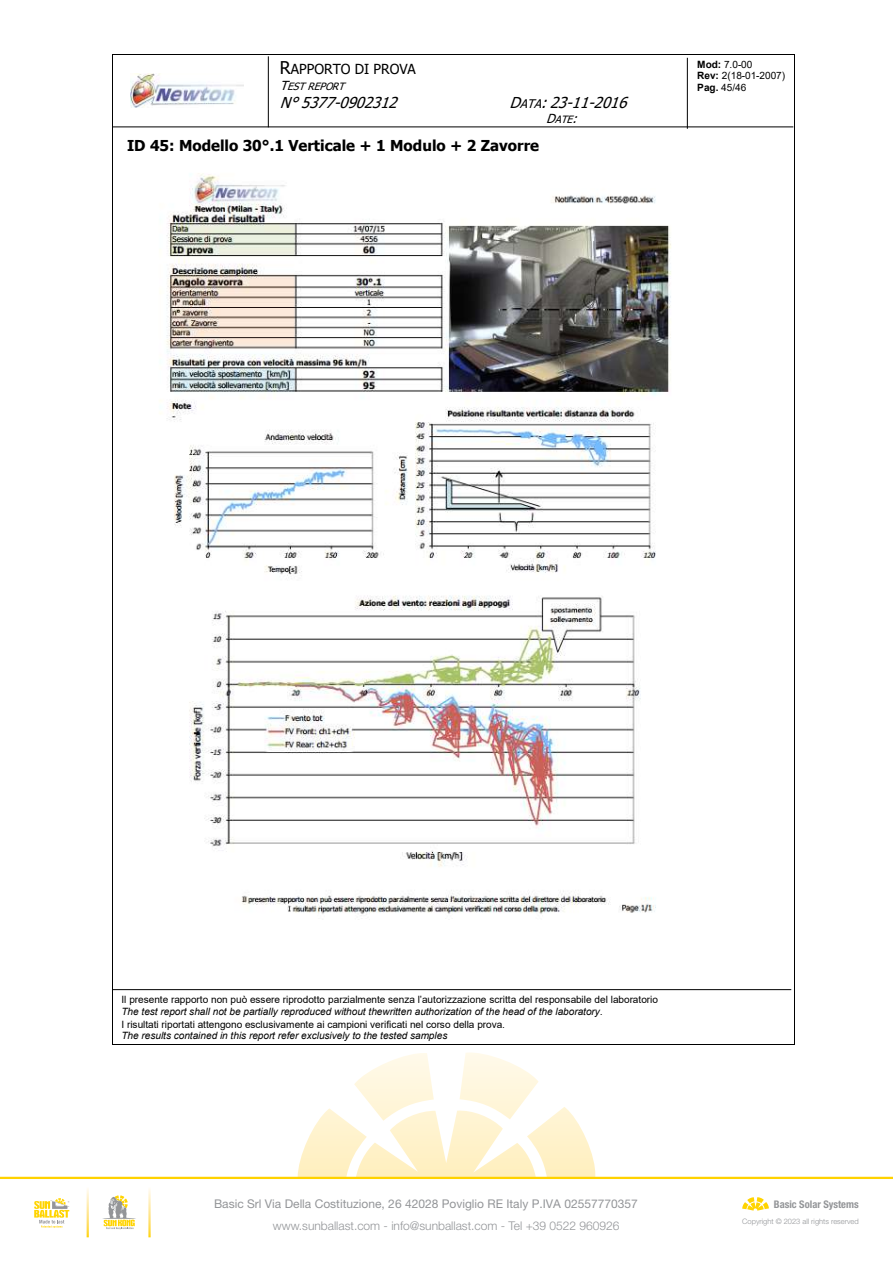
<style>
.page{position:relative;width:893px;height:1263px;background:#fff}
.page>*{position:absolute;margin:0;border:0;box-sizing:border-box;transform-origin:0 0}
.t1{font:700 15px "Tahoma";color:#000}
.t2{font:italic 15px "Tahoma";color:#000}
.t3{font:13.8px "Tahoma";color:#000}
.t4{font:12px "Helvetica Neue LT Pro";color:#939598}
.t5{font:300 12px "Helvetica Neue LT Pro";color:#939598}
.t6{font:700 condensed 10.5px "Helvetica Neue LT Pro";color:#939598}
.t7{font:10.05px/11.6px "Arial";letter-spacing:-.005em;color:#000}
.t8{font:italic 10.05px "Arial";letter-spacing:-.005em;color:#000}
.t9{font:italic 10.05px "Tahoma";color:#000}
.t10{font:300 7.5px "Helvetica Neue LT Pro";color:#939598}
.s1{font-size:17.55px}
.s2{font-size:12.45px}
.s3{font-size:11.85px}
.s4{font-weight:700}
</style>
<div class="page">
<svg style="left:298px;top:1053px;width:299px;height:124px"></svg>
<hr style="left:0;top:1177px;width:893px;height:2px;background:#ffd200">
<svg style="left:742px;top:1197px;width:27px;height:14px"></svg>
<svg style="left:34px;top:1198px;width:35px;height:30px"></svg>
<svg style="left:102px;top:1195px;width:34px;height:34px"></svg>
<img style="left:130px;top:74px;width:114px;height:34px">
<hr style="left:112px;top:989px;width:679px;height:1px;background:#000">
<hr style="left:112px;top:126px;width:681px;height:1px;background:#000">
<hr style="left:268px;top:56px;width:1px;height:71px;background:#000">
<hr style="left:687px;top:58px;width:1px;height:71px;background:#000">
<img style="left:160px;top:173px;width:511px;height:743px">
<hr style="left:113px;top:55px;width:681px;height:1px;background:#000">
<hr style="left:113px;top:55px;width:1px;height:989px;background:#000">
<hr style="left:794px;top:55px;width:1px;height:989px;background:#000">
<hr style="left:113px;top:1044px;width:681px;height:1px;background:#000">
<h2 class="t3" style="left:280px;top:60px;width:137px"><span class="s1">R</span>APPORTO DI PROVA</h2>
<p class="t9" style="left:280px;top:80px;width:70px"><span class="s2">T</span>ESTREPORT</p>
<h1 class="t2" style="left:280px;top:92px;width:125px">N° 5377-0902312</h1>
<h1 class="t2" style="left:509px;top:92px;width:126px">D<span class="s3">ATA</span>: 23-11-2016</h1>
<p class="t9" style="left:546px;top:113px;width:38px"><span class="s2">D</span>ATE<span class="s2">:</span></p>
<h1 class="t1" style="left:127px;top:135px;width:414px">ID 45: Modello 30°.1 Verticale + 1 Modulo + 2 Zavorre</h1>
<p class="t7" style="left:697px;top:59px;width:89px"><span class="s4">Mod:</span> 7.0-00<br><span class="s4">Rev:</span> 2(18-01-2007)<br><span class="s4">Pag.</span> 45/46</p>
<p class="t7" style="left:121px;top:994px;width:538px">Il presente rapporto non può essere riprodotto parzialmente senza l’autorizzazione scritta del responsabile del laboratorio</p>
<p class="t8" style="left:121px;top:1005px;width:483px">The test report shall not be partially reproduced without thewritten authorization of the head of the laboratory.</p>
<p class="t7" style="left:121px;top:1018px;width:385px">I risultati riportati attengono esclusivamente ai campioni verificati nel corso della prova.</p>
<p class="t8" style="left:121px;top:1029px;width:327px">The results contained in this report refer exclusively to the tested samples</p>
<p class="t4" style="left:214px;top:1197px;width:425px">Basic Srl Via Della Costituzione, 26 42028 Poviglio RE Italy P.IVA 02557770357</p>
<p class="t5" style="left:273px;top:1218px;width:348px">www.sunballast.com - info@sunballast.com - Tel +39 0522 960926</p>
<p class="t10" style="left:742px;top:1216px;width:118px">Copyright © 2023 all rights reserved</p>
<p class="t6" style="left:774px;top:1197px;width:86px">Basic Solar Systems</p>
</div>
